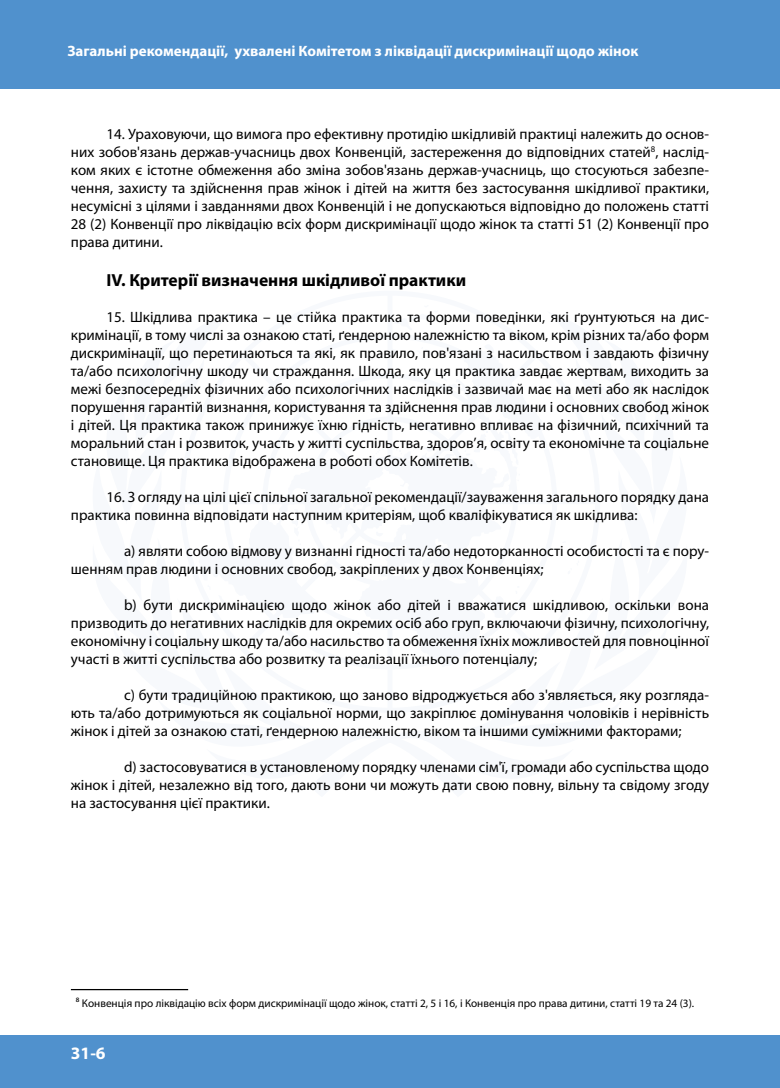
<style>
.page{position:relative;width:780px;height:1088px;background:#fff}
.page>*{position:absolute;margin:0;border:0;box-sizing:border-box;transform-origin:0 0}
.t1{font:700 17.5px "Myriad Pro";color:#000}
.t2{font:700 17.5px "Myriad Pro";color:#fff}
.t3{font:15px/18px "Myriad Pro";color:#000;text-align:justify}
.t4{font:700 15px "Myriad Pro";color:#fff}
.t5{font:11.25px "Myriad Pro";color:#000}
</style>
<div class="page">
<div style="left:0;top:0;width:780px;height:88px;background:#5091cd"></div>
<div style="left:0;top:1035px;width:780px;height:53px;background:#5091cd"></div>
<hr style="left:71px;top:989px;width:117px;height:1px;background:#000">
<p class="t4" style="left:67px;top:42px;width:572px">Загальні рекомендації, ухвалені Комітетом з ліквідації дискримінації щодо жінок</p>
<p class="t3" style="left:71px;top:125px;width:639px;text-indent:35px">14. Ураховуючи, що вимога про ефективну протидію шкідливій практиці належить до основ&shy;них зобов'язань держав-учасниць двох Конвенцій, застереження до відповідних статей<sup>8</sup>, наслід&shy;ком яких є істотне обмеження або зміна зобов'язань держав-учасниць, що стосуються забезпе&shy;чення, захисту та здійснення прав жінок і дітей на життя без застосування шкідливої практики, несумісні з цілями і завданнями двох Конвенцій і не допускаються відповідно до положень статті 28 (2) Конвенції про ліквідацію всіх форм дискримінації щодо жінок та статті 51 (2) Конвенції про права дитини.</p>
<p class="t1" style="left:106px;top:270px;width:361px">ІV. Критерії визначення шкідливої практики</p>
<p class="t3" style="left:71px;top:308px;width:639px;text-indent:35px">15. Шкідлива практика – це стійка практика та форми поведінки, які ґрунтуються на дис&shy;кримінації, в тому числі за ознакою статі, ґендерною належністю та віком, крім різних та/або форм дискримінації, що перетинаються та які, як правило, пов'язані з насильством і завдають фізичну та/або психологічну шкоду чи страждання. Шкода, яку ця практика завдає жертвам, виходить за межі безпосередніх фізичних або психологічних наслідків і зазвичай має на меті або як наслідок порушення гарантій визнання, користування та здійснення прав людини і основних свобод жінок і дітей. Ця практика також принижує їхню гідність, негативно впливає на фізичний, психічний та моральний стан і розвиток, участь у житті суспільства, здоров’я, освіту та економічне та соціальне становище. Ця практика відображена в роботі обох Комітетів.</p>
<p class="t3" style="left:71px;top:488px;width:639px;text-indent:35px">16. З огляду на цілі цієї спільної загальної рекомендації/зауваження загального порядку дана практика повинна відповідати наступним критеріям, щоб кваліфікуватися як шкідлива:</p>
<p class="t3" style="left:71px;top:542px;width:639px;text-indent:53px">a) являти собою відмову у визнанні гідності та/або недоторканності особистості та є пору&shy;шенням прав людини і основних свобод, закріплених у двох Конвенціях;</p>
<p class="t3" style="left:71px;top:596px;width:639px;text-indent:53px">b) бути дискримінацією щодо жінок або дітей і вважатися шкідливою, оскільки вона призводить до негативних наслідків для окремих осіб або груп, включаючи фізичну, психологічну, економічну і соціальну шкоду та/або насильство та обмеження їхніх можливостей для повноцінної участі в житті суспільства або розвитку та реалізації їхнього потенціалу;</p>
<p class="t3" style="left:71px;top:686px;width:639px;text-indent:53px">c) бути традиційною практикою, що заново відроджується або з'являється, яку розгляда&shy;ють та/або дотримуються як соціальної норми, що закріплює домінування чоловіків і нерівність жінок і дітей за ознакою статі, ґендерною належністю, віком та іншими суміжними факторами;</p>
<p class="t3" style="left:71px;top:758px;width:639px;text-indent:53px">d) застосовуватися в установленому порядку членами сім'ї, громади або суспільства щодо жінок і дітей, незалежно від того, дають вони чи можуть дати свою повну, вільну та свідому згоду на застосування цієї практики.</p>
<p class="t5" style="left:76px;top:996px;width:620px">⁸ Конвенція про ліквідацію всіх форм дискримінації щодо жінок, статті 2, 5 і 16, і Конвенція про права дитини, статті 19 та 24 (3).</p>
<p class="t2" style="left:71px;top:1044px;width:36px">31-6</p>
</div>
